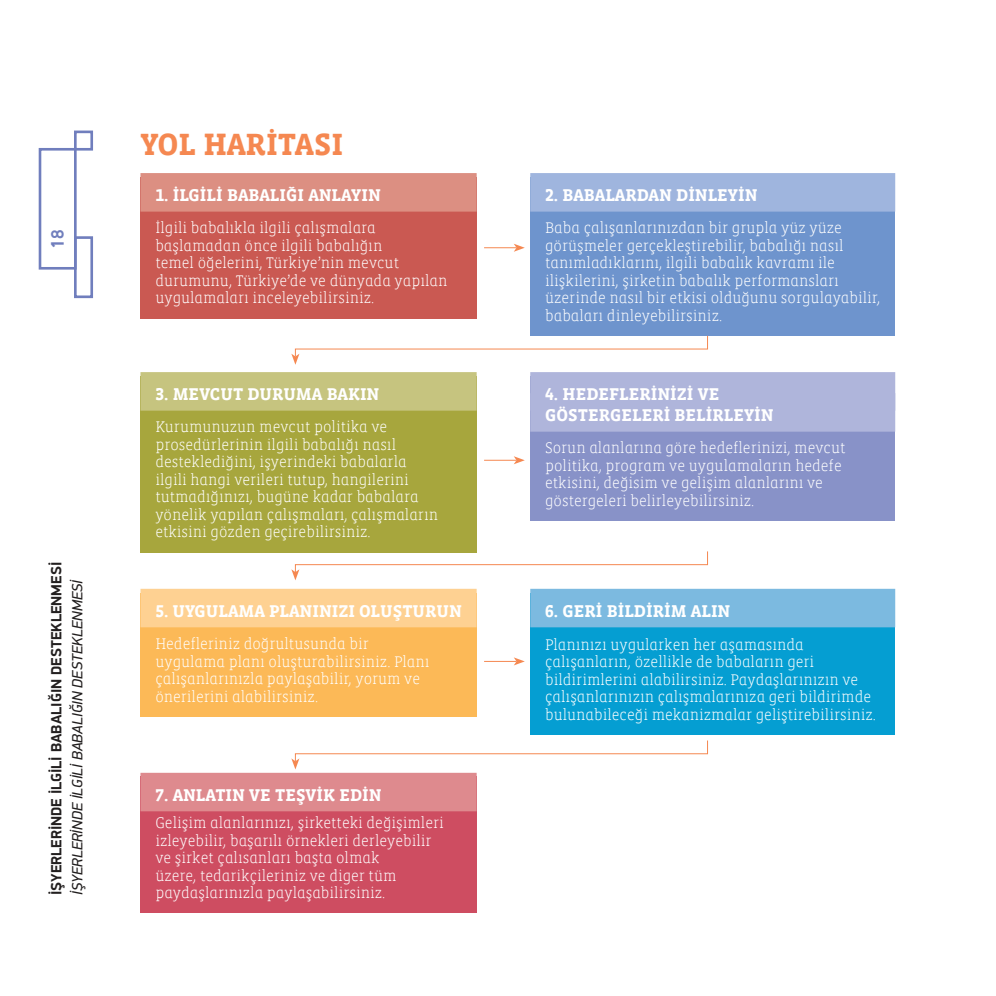
<style>
.page{position:relative;width:996px;height:996px;background:#fff}
.page>*{position:absolute;margin:0;border:0;box-sizing:border-box;transform-origin:0 0}
.t1{font:31.5px "Vista Slab Alt TRU Bol";letter-spacing:-.01em;color:#f58851}
.t2{font:700 18.38px "PF Din Display Pro";color:#707ebd}
.t3{font:17.5px/21px "Vista Slab Alt TRU Bol";color:#fff}
.t4{font:15.75px/17.5px "Vista Slab Alt TRU Lig";color:#fff;scale:.95 1}
.t5{font:700 14.88px "PF Din Display Pro";color:#221f1f}
.t6{font:italic 14.88px "PF Din Display Pro";letter-spacing:-.005em;color:#221f1f}
</style>
<div class="page">
<div style="left:39px;top:148px;width:38px;height:121px;border:3px solid #707ebd"></div>
<div style="left:74px;top:130px;width:19px;height:20px;border:3px solid #707ebd"></div>
<div style="left:74px;top:236px;width:19px;height:62px;border:3px solid #707ebd"></div>
<div style="left:140px;top:177px;width:336px;height:141px;background:#ca5952"></div>
<div style="left:140px;top:173px;width:336px;height:38px;background:#dc8f82"></div>
<div style="left:140px;top:376px;width:336px;height:176px;background:#a7a63d"></div>
<div style="left:140px;top:372px;width:336px;height:38px;background:#c6c47f"></div>
<div style="left:140px;top:592px;width:336px;height:124px;background:#fcb957"></div>
<div style="left:140px;top:588px;width:336px;height:39px;background:#fed192"></div>
<div style="left:140px;top:776px;width:336px;height:136px;background:#ce4d61"></div>
<div style="left:140px;top:772px;width:336px;height:39px;background:#de8a8e"></div>
<div style="left:530px;top:177px;width:364px;height:158px;background:#6e94cd"></div>
<div style="left:530px;top:173px;width:364px;height:38px;background:#9fb5de"></div>
<div style="left:530px;top:376px;width:364px;height:144px;background:#8892c8"></div>
<div style="left:530px;top:372px;width:364px;height:38px;background:#afb5db"></div>
<div style="left:530px;top:393px;width:364px;height:38px;background:#afb5db"></div>
<div style="left:530px;top:592px;width:364px;height:142px;background:#059ed2"></div>
<div style="left:530px;top:588px;width:364px;height:39px;background:#7cbae0"></div>
<hr style="left:484px;top:247px;width:32px;height:1px;background:#f58851">
<svg style="left:513px;top:244px;width:11px;height:8px"></svg>
<hr style="left:484px;top:459px;width:32px;height:1px;background:#f58851">
<svg style="left:513px;top:456px;width:11px;height:8px"></svg>
<hr style="left:484px;top:660px;width:32px;height:1px;background:#f58851">
<svg style="left:513px;top:657px;width:11px;height:8px"></svg>
<svg style="left:291px;top:335px;width:417px;height:29px"></svg>
<svg style="left:291px;top:550px;width:417px;height:30px"></svg>
<svg style="left:291px;top:740px;width:417px;height:29px"></svg>
<p class="t2" style="left:47px;top:249px;width:21px;rotate:-90deg">18</p>
<p class="t5" style="left:47px;top:894px;width:334px;rotate:-90deg">İŞYERLERİNDE İLGİLİ BABALIĞIN DESTEKLENMESİ</p>
<p class="t6" style="left:68px;top:894px;width:317px;rotate:-90deg">İŞYERLERİNDE İLGİLİ BABALIĞIN DESTEKLENMESİ</p>
<h1 class="t1" style="left:140px;top:128px;width:204px">YOL HARİTASI</h1>
<p class="t3" style="left:155px;top:185px;width:227px">1. İLGİLİ BABALIĞI ANLAYIN</p>
<p class="t4" style="left:155px;top:219px;width:309px">İlgili babalıkla ilgili çalışmalara başlamadan önce ilgili babalığın<br>temel öğelerini, Türkiye’nin mevcut durumunu, Türkiye’de ve dünyada yapılan uygulamaları inceleyebilirsiniz.</p>
<p class="t3" style="left:155px;top:384px;width:225px">3. MEVCUT DURUMA BAKIN</p>
<p class="t4" style="left:155px;top:418px;width:299px">Kurumunuzun mevcut politika ve prosedürlerinin ilgili babalığı nasıl desteklediğini, işyerindeki babalarla ilgili hangi verileri tutup, hangilerini tutmadığınızı, bugüne kadar babalara yönelik yapılan çalışmaları, çalışmaların etkisini gözden geçirebilirsiniz.</p>
<p class="t3" style="left:155px;top:600px;width:308px">5. UYGULAMA PLANINIZI OLUŞTURUN</p>
<p class="t4" style="left:155px;top:635px;width:290px">Hedefleriniz doğrultusunda bir uygulama planı oluşturabilirsiniz. Planı çalışanlarınızla paylaşabilir, yorum ve önerilerini alabilirsiniz.</p>
<p class="t3" style="left:155px;top:784px;width:228px">7. ANLATIN VE TEŞVİK EDİN</p>
<p class="t4" style="left:155px;top:814px;width:305px">Gelişim alanlarınızı, şirketteki değişimleri izleyebilir, başarılı örnekleri derleyebilir ve şirket çalısanları başta olmak<br>üzere, tedarikçileriniz ve diger tüm paydaşlarınızla paylaşabilirsiniz.</p>
<p class="t3" style="left:545px;top:185px;width:214px">2. BABALARDAN DİNLEYİN</p>
<p class="t4" style="left:545px;top:219px;width:354px">Baba çalışanlarınızdan bir grupla yüz yüze görüşmeler gerçekleştirebilir, babalığı nasıl tanımladıklarını, ilgili babalık kavramı ile ilişkilerini, şirketin babalık performansları üzerinde nasıl bir etkisi olduğunu sorgulayabilir, babaları dinleyebilirsiniz.</p>
<p class="t3" style="left:545px;top:384px;width:230px">4. HEDEFLERİNİZİ VE<br>GÖSTERGELERİ BELİRLEYİN</p>
<p class="t4" style="left:545px;top:439px;width:317px">Sorun alanlarına göre hedeflerinizi, mevcut politika, program ve uygulamaların hedefe etkisini, değisim ve gelişim alanlarını ve göstergeleri belirleyebilirsiniz.</p>
<p class="t3" style="left:545px;top:600px;width:187px">6. GERİ BİLDİRİM ALIN</p>
<p class="t4" style="left:545px;top:636px;width:349px">Planınızı uygularken her aşamasında çalışanların, özellikle de babaların geri bildirimlerini alabilirsiniz. Paydaşlarınızın ve çalışanlarınızın çalışmalarınıza geri bildirimde bulunabileceği mekanizmalar geliştirebilirsiniz.</p>
</div>
